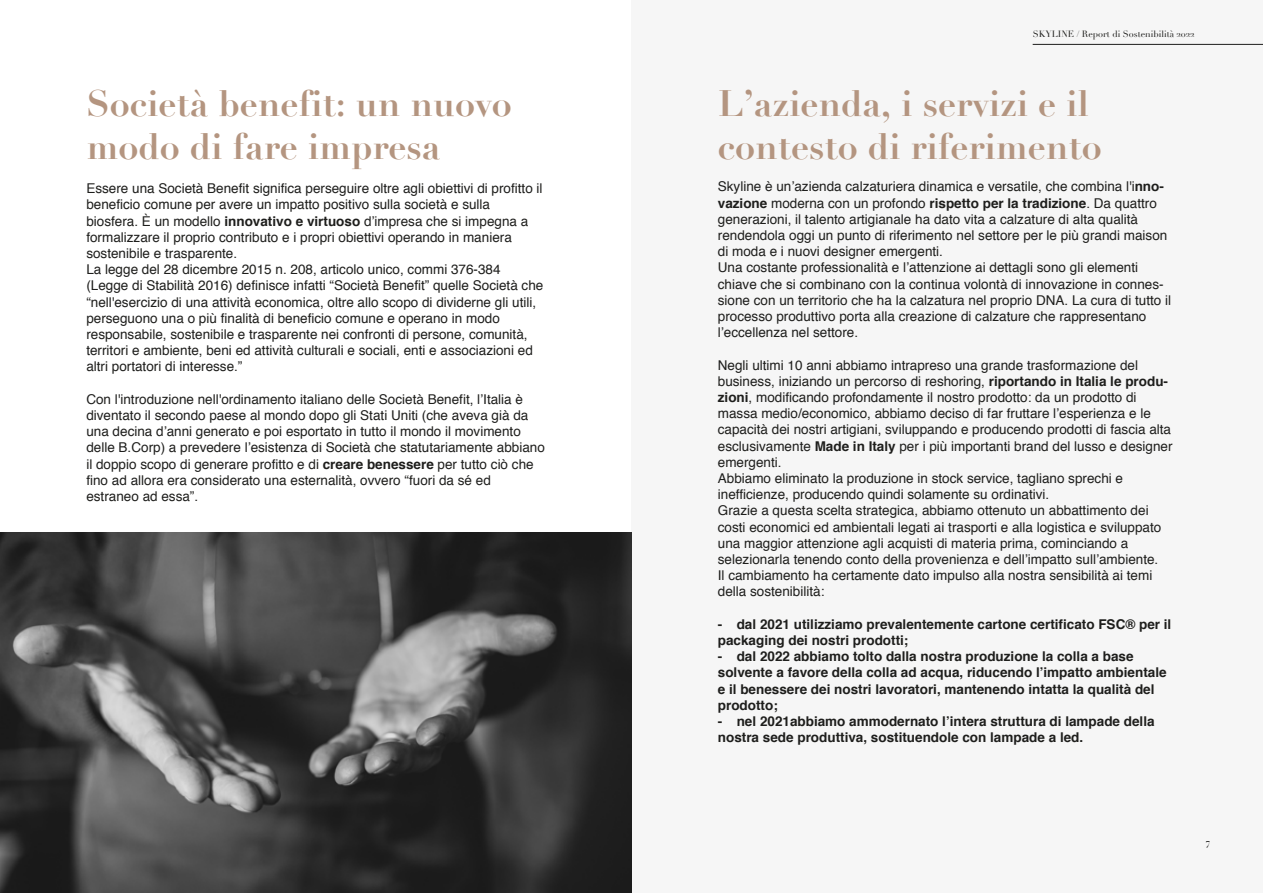
<style>
.page{position:relative;width:1263px;height:893px;background:#fff}
.page>*{position:absolute;margin:0;border:0;box-sizing:border-box;transform-origin:0 0}
.t1{font:700 36px/43.2px "Didot";color:#b49580}
.t2{font:13.5px/16.2px "Helvetica";color:#1e1e1c}
.t3{font:700 13.5px/16.2px "Helvetica";color:#1e1e1c}
.t4{font:9px "Didot";color:#1d1d1b}
.s1{font-weight:700}
</style>
<div class="page">
<div style="left:631px;top:0;width:632px;height:893px;background:#f6f6f6"></div>
<hr style="left:1033px;top:44px;width:230px;height:1px;background:#1d1d1b">
<img style="left:0;top:533px;width:631px;height:360px">
<h1 class="t1" style="left:86px;top:82px;width:427px">Società benefit: un nuovo modo di fare impresa</h1>
<p class="t2" style="left:86px;top:181px;width:458px">Essere una Società Benefit significa perseguire oltre agli obiettivi di profitto il beneficio comune per avere un impatto positivo sulla società e sulla biosfera. È un modello <span class="s1">innovativo e virtuoso</span> d’impresa che si impegna a formalizzare il proprio contributo e i propri obiettivi operando in maniera sostenibile e trasparente.<br>La legge del 28 dicembre 2015 n. 208, articolo unico, commi 376-384 (Legge di Stabilità 2016) definisce infatti “Società Benefit” quelle Società che “nell'esercizio di una attività economica, oltre allo scopo di dividerne gli utili, perseguono una o più finalità di beneficio comune e operano in modo responsabile, sostenibile e trasparente nei confronti di persone, comunità, territori e ambiente, beni ed attività culturali e sociali, enti e associazioni ed altri portatori di interesse.”</p>
<p class="t2" style="left:86px;top:391px;width:460px">Con l'introduzione nell'ordinamento italiano delle Società Benefit, l’Italia è diventato il secondo paese al mondo dopo gli Stati Uniti (che aveva già da una decina d’anni generato e poi esportato in tutto il mondo il movimento delle B.Corp) a prevedere l’esistenza di Società che statutariamente abbiano il doppio scopo di generare profitto e di <span class="s1">creare benessere</span> per tutto ciò che fino ad allora era considerato una esternalità, ovvero “fuori da sé ed estraneo ad essa”.</p>
<p class="t4" style="left:1033px;top:29px;width:163px">SKYLINE / Report di Sostenibilità 2022</p>
<h1 class="t1" style="left:718px;top:82px;width:386px">L’azienda, i servizi e il contesto di riferimento</h1>
<p class="t2" style="left:718px;top:179px;width:455px">Skyline è un’azienda calzaturiera dinamica e versatile, che combina l'i<span class="s1">nno&shy;vazione</span> moderna con un profondo <span class="s1">rispetto per la tradizione</span>. Da quattro generazioni, il talento artigianale ha dato vita a calzature di alta qualità rendendola oggi un punto di riferimento nel settore per le più grandi maison di moda e i nuovi designer emergenti.<br>Una costante professionalità e l’attenzione ai dettagli sono gli elementi chiave che si combinano con la continua volontà di innovazione in connes&shy;sione con un territorio che ha la calzatura nel proprio DNA. La cura di tutto il processo produttivo porta alla creazione di calzature che rappresentano l’eccellenza nel settore.</p>
<p class="t2" style="left:718px;top:357px;width:456px">Negli ultimi 10 anni abbiamo intrapreso una grande trasformazione del business, iniziando un percorso di reshoring, <span class="s1">riportando in Italia le produ&shy;zioni</span>, modificando profondamente il nostro prodotto: da un prodotto di massa medio/economico, abbiamo deciso di far fruttare l’esperienza e le capacità dei nostri artigiani, sviluppando e producendo prodotti di fascia alta esclusivamente <span class="s1">Made in Italy</span> per i più importanti brand del lusso e designer emergenti.<br>Abbiamo eliminato la produzione in stock service, tagliano sprechi e inefficienze, producendo quindi solamente su ordinativi.<br>Grazie a questa scelta strategica, abbiamo ottenuto un abbattimento dei costi economici ed ambientali legati ai trasporti e alla logistica e sviluppato una maggior attenzione agli acquisti di materia prima, cominciando a selezionarla tenendo conto della provenienza e dell’impatto sull’ambiente.<br>Il cambiamento ha certamente dato impulso alla nostra sensibilità ai temi della sostenibilità:</p>
<p class="t3" style="left:718px;top:616px;width:455px">- dal 2021 utilizziamo prevalentemente cartone certificato FSC® per il packaging dei nostri prodotti;</p>
<p class="t3" style="left:718px;top:648px;width:450px">- dal 2022 abbiamo tolto dalla nostra produzione la colla a base solvente a favore della colla ad acqua, riducendo l’impatto ambientale e il benessere dei nostri lavoratori, mantenendo intatta la qualità del prodotto;</p>
<p class="t3" style="left:718px;top:713px;width:438px">- nel 2021abbiamo ammodernato l’intera struttura di lampade della nostra sede produttiva, sostituendole con lampade a led.</p>
<p class="t4" style="left:1206px;top:836px;width:6px">7</p>
</div>
